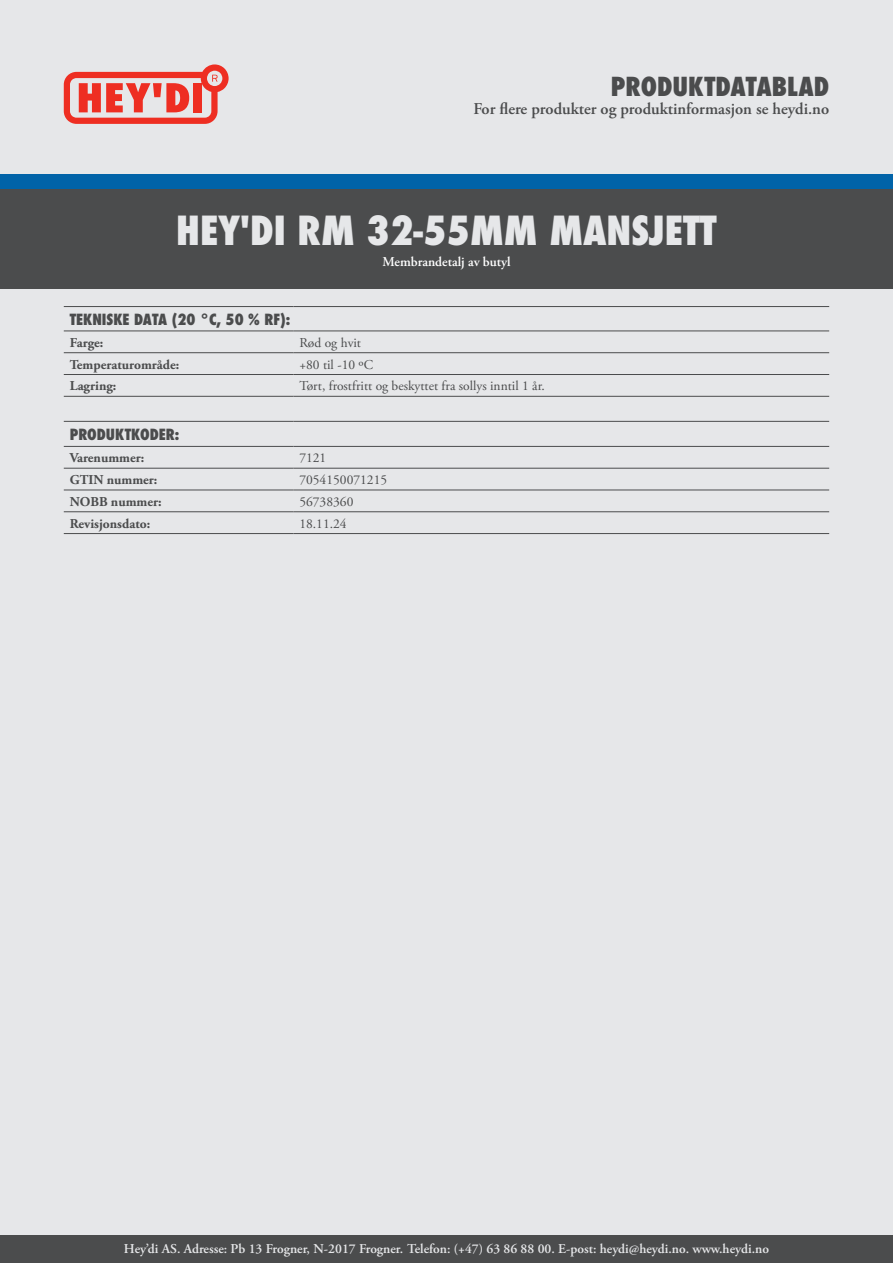
<style>
.page{position:relative;width:893px;height:1263px;background:#e6e7e9}
.page>*{position:absolute;margin:0;border:0;box-sizing:border-box;transform-origin:0 0}
.t1{font:800 condensed 39px "Futura";color:#e6e7e9}
.t2{font:800 condensed 25.5px "Futura";color:#4b4c4d}
.t3{font:600 16.5px "Adobe Garamond Pro";color:#4b4c4d}
.t4{font:800 condensed 15px "Futura";color:#4b4c4d}
.t5{font:600 13.5px "Adobe Garamond Pro";color:#e6e7e9}
.t6{font:13.5px "Adobe Garamond Pro";color:#4b4c4d}
.t7{font:700 13.5px "Adobe Garamond Pro";color:#4b4c4d}
.t8{font:600 13.5px "Adobe Garamond Pro";color:#fff}
</style>
<div class="page">
<svg style="left:64px;top:64px;width:165px;height:60px"></svg>
<div style="left:0;top:189px;width:893px;height:100px;background:#4b4c4d"></div>
<div style="left:0;top:175px;width:893px;height:14px;background:#0163a8"></div>
<div style="left:0;top:1235px;width:893px;height:28px;background:#4b4c4d"></div>
<hr style="left:64px;top:306px;width:229px;height:1px;background:#4b4c4d">
<hr style="left:293px;top:306px;width:536px;height:1px;background:#4b4c4d">
<hr style="left:64px;top:331px;width:229px;height:1px;background:#4b4c4d">
<hr style="left:64px;top:352px;width:229px;height:1px;background:#4b4c4d">
<hr style="left:64px;top:374px;width:229px;height:1px;background:#4b4c4d">
<hr style="left:64px;top:396px;width:229px;height:1px;background:#4b4c4d">
<hr style="left:64px;top:421px;width:229px;height:1px;background:#4b4c4d">
<hr style="left:64px;top:446px;width:229px;height:1px;background:#4b4c4d">
<hr style="left:293px;top:331px;width:536px;height:1px;background:#4b4c4d">
<hr style="left:293px;top:352px;width:536px;height:1px;background:#4b4c4d">
<hr style="left:293px;top:374px;width:536px;height:1px;background:#4b4c4d">
<hr style="left:293px;top:396px;width:536px;height:1px;background:#4b4c4d">
<hr style="left:293px;top:421px;width:536px;height:1px;background:#4b4c4d">
<hr style="left:293px;top:446px;width:536px;height:1px;background:#4b4c4d">
<hr style="left:64px;top:468px;width:229px;height:1px;background:#4b4c4d">
<hr style="left:293px;top:468px;width:536px;height:1px;background:#4b4c4d">
<hr style="left:64px;top:490px;width:229px;height:1px;background:#4b4c4d">
<hr style="left:293px;top:490px;width:536px;height:1px;background:#4b4c4d">
<hr style="left:64px;top:511px;width:229px;height:1px;background:#4b4c4d">
<hr style="left:293px;top:511px;width:536px;height:1px;background:#4b4c4d">
<hr style="left:64px;top:533px;width:229px;height:1px;background:#4b4c4d">
<hr style="left:293px;top:533px;width:536px;height:1px;background:#4b4c4d">
<h2 class="t2" style="left:611px;top:69px;width:220px">PRODUKTDATABLAD</h2>
<p class="t3" style="left:473px;top:99px;width:357px">For flere produkter og produktinformasjon se heydi.no</p>
<h1 class="t1" style="left:176px;top:204px;width:542px">HEY'DI RM 32-55MM MANSJETT</h1>
<p class="t8" style="left:382px;top:254px;width:130px">Membrandetalj av butyl</p>
<p class="t4" style="left:70px;top:309px;width:222px">TEKNISKE DATA (20 °C, 50 % RF):</p>
<p class="t7" style="left:70px;top:335px;width:35px">Farge:</p>
<p class="t6" style="left:299px;top:334px;width:63px">Rød og hvit</p>
<p class="t7" style="left:70px;top:356px;width:111px">Temperaturområde:</p>
<p class="t6" style="left:299px;top:356px;width:75px">+80 til -10 ºC</p>
<p class="t7" style="left:70px;top:378px;width:48px">Lagring:</p>
<p class="t6" style="left:299px;top:378px;width:247px">Tørt, frostfritt og beskyttet fra sollys inntil 1 år.</p>
<p class="t4" style="left:70px;top:424px;width:111px">PRODUKTKODER:</p>
<p class="t7" style="left:70px;top:450px;width:76px">Varenummer:</p>
<p class="t6" style="left:299px;top:450px;width:28px">7121</p>
<p class="t7" style="left:70px;top:472px;width:89px">GTIN nummer:</p>
<p class="t6" style="left:299px;top:472px;width:89px">7054150071215</p>
<p class="t7" style="left:70px;top:494px;width:93px">NOBB nummer:</p>
<p class="t6" style="left:299px;top:493px;width:55px">56738360</p>
<p class="t7" style="left:70px;top:515px;width:82px">Revisjonsdato:</p>
<p class="t6" style="left:299px;top:515px;width:49px">18.11.24</p>
<p class="t5" style="left:124px;top:1241px;width:646px">Hey’di AS. Adresse: Pb 13 Frogner, N-2017 Frogner. Telefon: (+47) 63 86 88 00. E-post: heydi@heydi.no. www.heydi.no</p>
</div>
